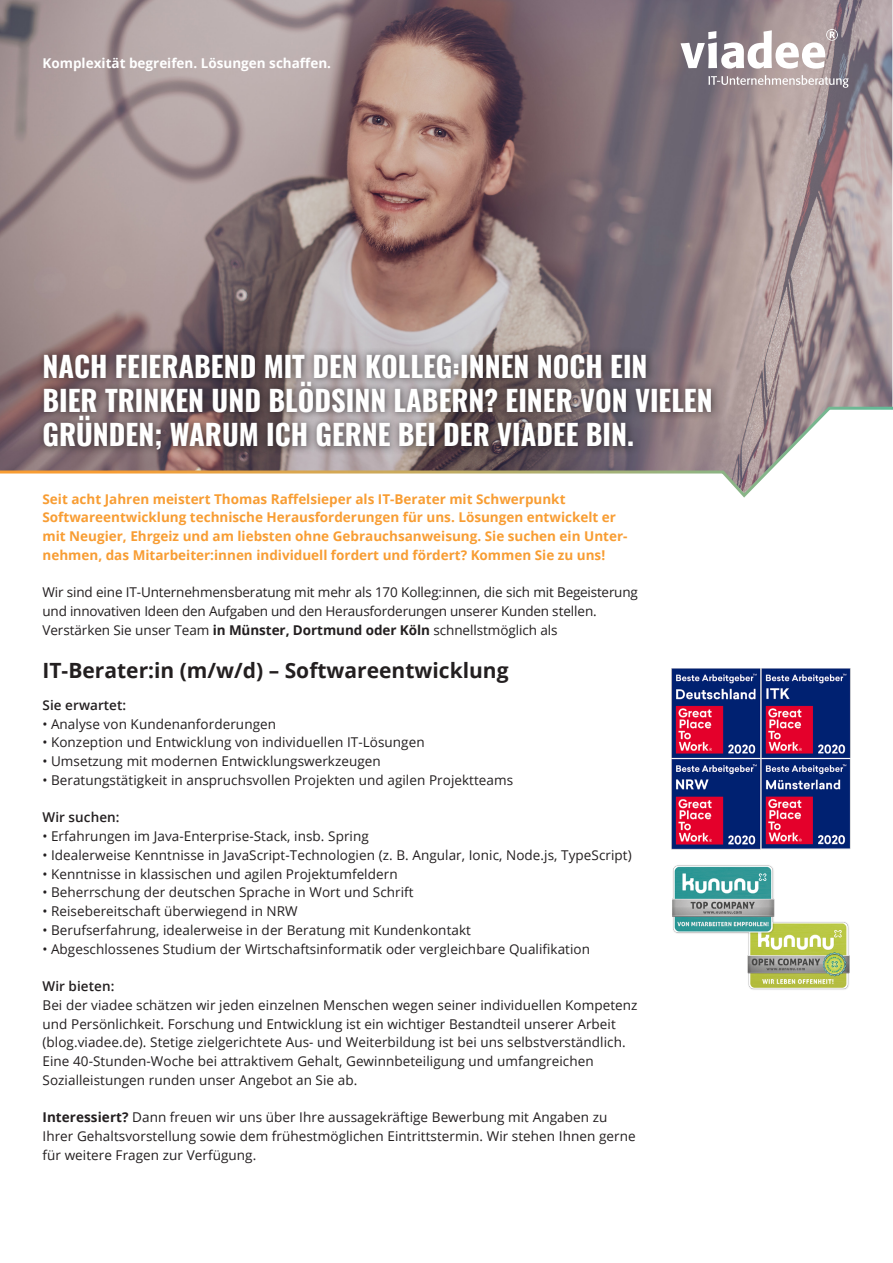
<style>
.page{position:relative;width:893px;height:1263px;background:#fff}
.page>*{position:absolute;margin:0;border:0;box-sizing:border-box;transform-origin:0 0}
.t1{font:700 28.5px/34.2px "Oswald";color:#fff}
.t2{font:700 21px "Open Sans";color:#231f20}
.t3{font:13.5px/18.8px "Open Sans";letter-spacing:.005em;color:#231f20}
.t4{font:700 13.5px/18.8px "Open Sans";color:#f89d33}
.t5{font:13.5px/18.8px "Open Sans";letter-spacing:-.015em;color:#231f20}
.t6{font:700 13.5px "Open Sans";color:#fff}
.t7{font:600 13.5px "Open Sans";letter-spacing:.005em;color:#231f20}
.s1{font-weight:700}
</style>
<div class="page">
<img style="left:0;top:0;width:892px;height:405px">
<svg style="left:0;top:405px;width:893px;height:93px"></svg>
<svg style="left:708px;top:75px;width:140px;height:13px;background:#b3a7a9"></svg>
<svg style="left:681px;top:29px;width:157px;height:40px"></svg>
<img style="left:672px;top:668px;width:178px;height:322px">
<div style="left:37px;top:347px;width:683px;height:111px;background:#231f20;opacity:.75"></div>
<p class="t6" style="left:43px;top:54px;width:290px">Komplexität begreifen. Lösungen schaffen.</p>
<p class="t1" style="left:43px;top:351px;width:606px">NACH FEIERABEND MIT DEN KOLLEG:INNEN NOCH EIN</p>
<p class="t1" style="left:43px;top:385px;width:672px">BIER TRINKEN UND BLÖDSINN LABERN? EINER VON VIELEN<br>GRÜNDEN; WARUM ICH GERNE BEI DER VIADEE BIN.</p>
<p class="t4" style="left:43px;top:489px;width:586px">Seit acht Jahren meistert Thomas Raffelsieper als IT-Berater mit Schwerpunkt Softwareentwicklung technische Herausforderungen für uns. Lösungen entwickelt er mit Neugier, Ehrgeiz und am liebsten ohne Gebrauchsanweisung. Sie suchen ein Unter&shy;nehmen, das Mitarbeiter:innen individuell fordert und fördert? Kommen Sie zu uns!</p>
<p class="t5" style="left:43px;top:583px;width:597px">Wir sind eine IT-Unternehmensberatung mit mehr als 170 Kolleg:innen, die sich mit Begeisterung und innovativen Ideen den Aufgaben und den Herausforderungen unserer Kunden stellen.</p>
<p class="t3" style="left:43px;top:620px;width:517px">Verstärken Sie unser Team <span class="s1">in Münster, Dortmund oder Köln</span> schnellstmöglich als</p>
<p class="t2" style="left:43px;top:655px;width:468px">IT-Berater:in (m/w/d) – Softwareentwicklung</p>
<p class="t7" style="left:43px;top:696px;width:85px">Sie erwartet:</p>
<p class="t3" style="left:43px;top:714px;width:235px">• Analyse von Kundenanforderungen</p>
<p class="t3" style="left:43px;top:733px;width:384px">• Konzeption und Entwicklung von individuellen IT-Lösungen</p>
<p class="t3" style="left:43px;top:751px;width:340px">• Umsetzung mit modernen Entwicklungswerkzeugen</p>
<p class="t3" style="left:43px;top:770px;width:472px">• Beratungstätigkeit in anspruchsvollen Projekten und agilen Projektteams</p>
<p class="t7" style="left:43px;top:808px;width:79px">Wir suchen:</p>
<p class="t3" style="left:43px;top:826px;width:328px">• Erfahrungen im Java-Enterprise-Stack, insb. Spring</p>
<p class="t3" style="left:43px;top:845px;width:591px">• Idealerweise Kenntnisse in JavaScript-Technologien (z. B. Angular, Ionic, Node.js, TypeScript)</p>
<p class="t3" style="left:43px;top:864px;width:357px">• Kenntnisse in klassischen und agilen Projektumfeldern</p>
<p class="t3" style="left:43px;top:883px;width:373px">• Beherrschung der deutschen Sprache in Wort und Schrift</p>
<p class="t3" style="left:43px;top:901px;width:257px">• Reisebereitschaft überwiegend in NRW</p>
<p class="t3" style="left:43px;top:920px;width:430px">• Berufserfahrung, idealerweise in der Beratung mit Kundenkontakt</p>
<p class="t3" style="left:43px;top:939px;width:549px">• Abgeschlossenes Studium der Wirtschaftsinformatik oder vergleichbare Qualifikation</p>
<p class="t7" style="left:43px;top:977px;width:73px">Wir bieten:</p>
<p class="t3" style="left:43px;top:995px;width:597px">Bei der viadee schätzen wir jeden einzelnen Menschen wegen seiner individuellen Kompetenz und Persönlichkeit. Forschung und Entwicklung ist ein wichtiger Bestandteil unserer Arbeit (blog.viadee.de). Stetige zielgerichtete Aus- und Weiterbildung ist bei uns selbstverständlich.<br>Eine 40-Stunden-Woche bei attraktivem Gehalt, Gewinnbeteiligung und umfangreichen</p>
<p class="t3" style="left:43px;top:1070px;width:316px">Sozialleistungen runden unser Angebot an Sie ab.</p>
<p class="t3" style="left:43px;top:1108px;width:595px"><span class="s1">Interessiert?</span> Dann freuen wir uns über Ihre aussagekräftige Bewerbung mit Angaben zu<br>Ihrer Gehaltsvorstellung sowie dem frühestmöglichen Eintrittstermin. Wir stehen Ihnen gerne für weitere Fragen zur Verfügung.</p>
</div>
